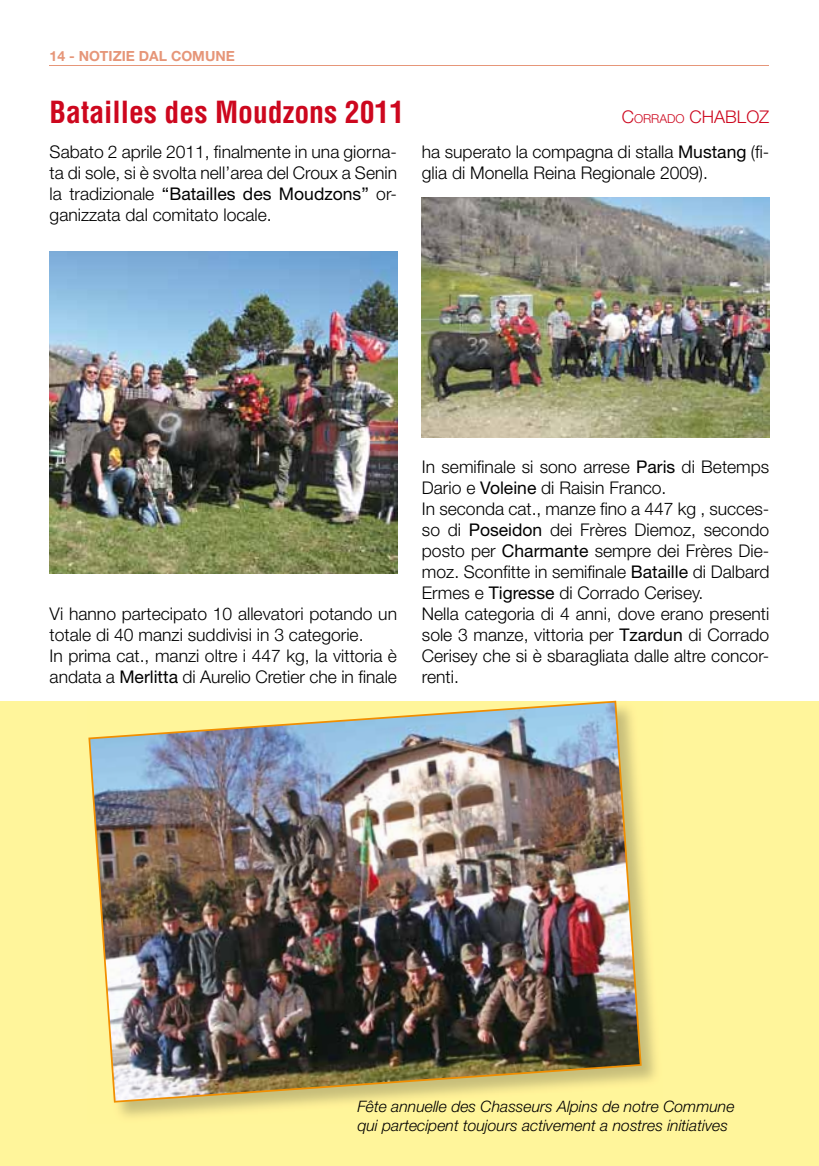
<style>
.page{position:relative;width:819px;height:1166px;background:#fff}
.page>*{position:absolute;margin:0;border:0;box-sizing:border-box;transform-origin:0 0}
.t1{font:700 condensed 29.75px "Helvetica";color:#cd071e}
.t2{font:300 17.5px/21px "Helvetica Neue";color:#000}
.t3{font:300 17.5px "Helvetica Neue";color:#cd071e}
.t4{font:italic 300 15.75px/19.2px "Helvetica Neue";color:#000}
.t5{font:700 14px "Helvetica Neue";color:#e69679}
.s1{font-weight:400}
.s2{font-size:12.25px}
</style>
<div class="page">
<hr style="left:50px;top:65px;width:719px;height:1px;background:#e69679">
<img style="left:421px;top:198px;width:348px;height:240px">
<img style="left:50px;top:251px;width:347px;height:322px">
<div style="left:0;top:702px;width:819px;height:464px;background:#fff59b"></div>
<img style="left:88px;top:701px;width:553px;height:401px">
<p class="t5" style="left:50px;top:47px;width:187px">14 - NOTIZIE DAL COMUNE</p>
<h1 class="t1" style="left:50px;top:93px;width:356px">Batailles des Moudzons 2011</h1>
<p class="t2" style="left:50px;top:140px;width:349px;text-align:justify">Sabato 2 aprile 2011, finalmente in una giorna&shy;ta di sole, si è svolta nell’area del Croux a Senin la tradizionale <span class="s1">“Batailles des Moudzons”</span> or&shy;ganizzata dal comitato locale.</p>
<p class="t3" style="left:621px;top:106px;width:149px">C<span class="s2">ORRADO</span> CHABLOZ</p>
<p class="t2" style="left:422px;top:140px;width:349px">ha superato la compagna di stalla <span class="s1">Mustang</span> (fi&shy;glia di Monella Reina Regionale 2009).</p>
<p class="t2" style="left:50px;top:602px;width:349px">Vi hanno partecipato 10 allevatori potando un totale di 40 manzi suddivisi in 3 categorie.<br>In prima cat., manzi oltre i 447 kg, la vittoria è andata a <span class="s1">Merlitta</span> di Aurelio Cretier che in finale</p>
<p class="t2" style="left:422px;top:455px;width:349px">In semifinale si sono arrese <span class="s1">Paris</span> di Betemps Dario e <span class="s1">voleine</span> di Raisin Franco.<br>In seconda cat., manze fino a 447 kg , succes&shy;so di <span class="s1">Poseidon</span> dei Frères Diemoz, secondo posto per <span class="s1">Charmante</span> sempre dei Frères Die&shy;moz. Sconfitte in semifinale <span class="s1">Bataille</span> di Dalbard Ermes e <span class="s1">Tigresse</span> di Corrado Cerisey.<br>Nella categoria di 4 anni, dove erano presenti sole 3 manze, vittoria per <span class="s1">Tzardun</span> di Corrado Cerisey che si è sbaragliata dalle altre concor&shy;renti.</p>
<p class="t4" style="left:357px;top:1096px;width:379px">Fête annuelle des Chasseurs Alpins de notre Commune qui partecipent toujours activement a nostres initiatives</p>
</div>
